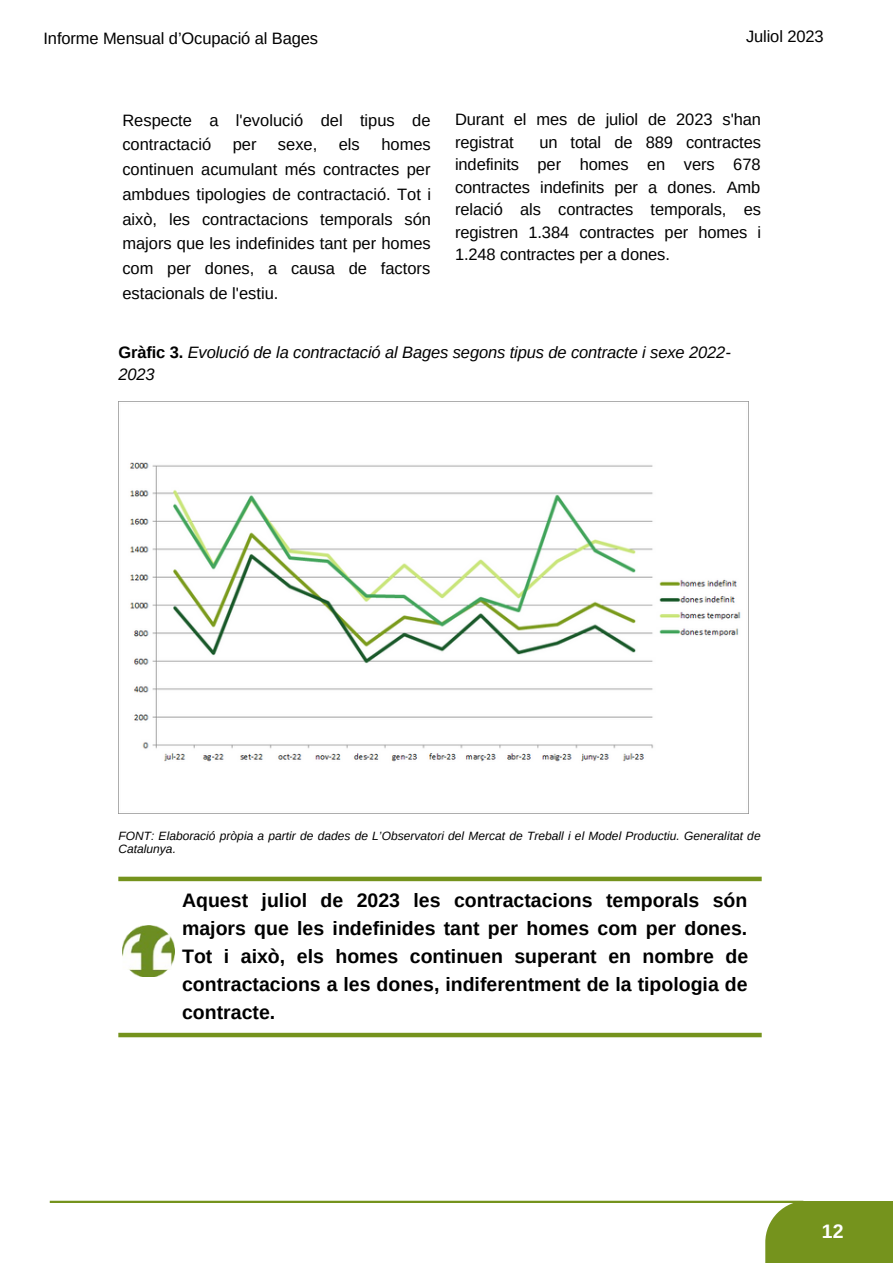
<style>
.page{position:relative;width:893px;height:1264px;background:#fff}
.page>*{position:absolute;margin:0;border:0;box-sizing:border-box;transform-origin:0 0}
.t1{font:700 19.5px/28px "Arimo";color:#000;text-align:justify}
.t2{font:19.5px "Arimo";color:#fff}
.t3{font:700 19.5px "Arimo";color:#fff}
.t4{font:16.5px/24.8px "Arimo";letter-spacing:-.005em;color:#000}
.t5{font:italic 16.5px/22.5px "Arimo";letter-spacing:-.005em;color:#000}
.t6{font:italic 12px/13px "Arimo";letter-spacing:.005em;color:#000}
.s1{font-weight:700;font-style:normal}
</style>
<div class="page">
<hr style="left:50px;top:1200px;width:753px;height:2px;background:#75931d">
<div style="left:765px;top:1200px;width:127px;height:62px;background:#75931d"></div>
<div style="left:118px;top:876px;width:643px;height:5px;background:#75931d"></div>
<img style="left:122px;top:925px;width:52px;height:51px">
<div style="left:118px;top:1032px;width:643px;height:5px;background:#75931d"></div>
<img style="left:118px;top:402px;width:623px;height:411px">
<p class="t4" style="left:43px;top:26px;width:276px">Informe Mensual d’Ocupació al Bages</p>
<p class="t4" style="left:746px;top:24px;width:79px">Juliol 2023</p>
<p class="t4" style="left:122px;top:108px;width:310px">Respecte a l'evolució del tipus de contractació</p>
<p class="t4" style="left:122px;top:132px;width:310px;text-align:justify;text-indent:259px">homes continuen acumulant més contractes per ambdues tipologies de contractació. Tot i això, les contractacions temporals són majors que les indefinides tant per homes com per dones, a causa de factors estacionals de l'estiu.</p>
<p class="t4" style="left:233px;top:132px;width:25px">per</p>
<p class="t4" style="left:278px;top:132px;width:41px">sexe,</p>
<p class="t4" style="left:339px;top:132px;width:23px">els</p>
<p class="t4" style="left:455px;top:108px;width:307px;line-height:22.5px">Durant el mes de juliol de 2023 s'han registrat</p>
<p class="t4" style="left:455px;top:131px;width:308px;line-height:22.5px;text-align:justify;text-indent:84px">un total de 889 contractes indefinits per homes en vers 678 contractes indefinits per a dones. Amb relació als contractes temporals, es registren 1.384 contractes per homes i 1.248 contractes per a dones.</p>
<p class="t5" style="left:118px;top:341px;width:614px"><span class="s1">Gràfic 3.</span> Evolució de la contractació al Bages segons tipus de contracte i sexe 2022-<br>2023</p>
<p class="t6" style="left:118px;top:829px;width:643px">FONT: Elaboració pròpia a partir de dades de L’Observatori del Mercat de Treball i el Model Productiu. Generalitat de<br>Catalunya.</p>
<p class="t1" style="left:182px;top:886px;width:567px">Aquest juliol de 2023 les contractacions temporals són majors que les indefinides tant per homes com per dones.<br>Tot i això, els homes continuen superant en nombre de contractacions a les dones, indiferentment de la tipologia de contracte.</p>
<p class="t3" style="left:821px;top:1220px;width:23px">12</p>
<p class="t2" style="left:823px;top:1228px;width:23px">12</p>
</div>
